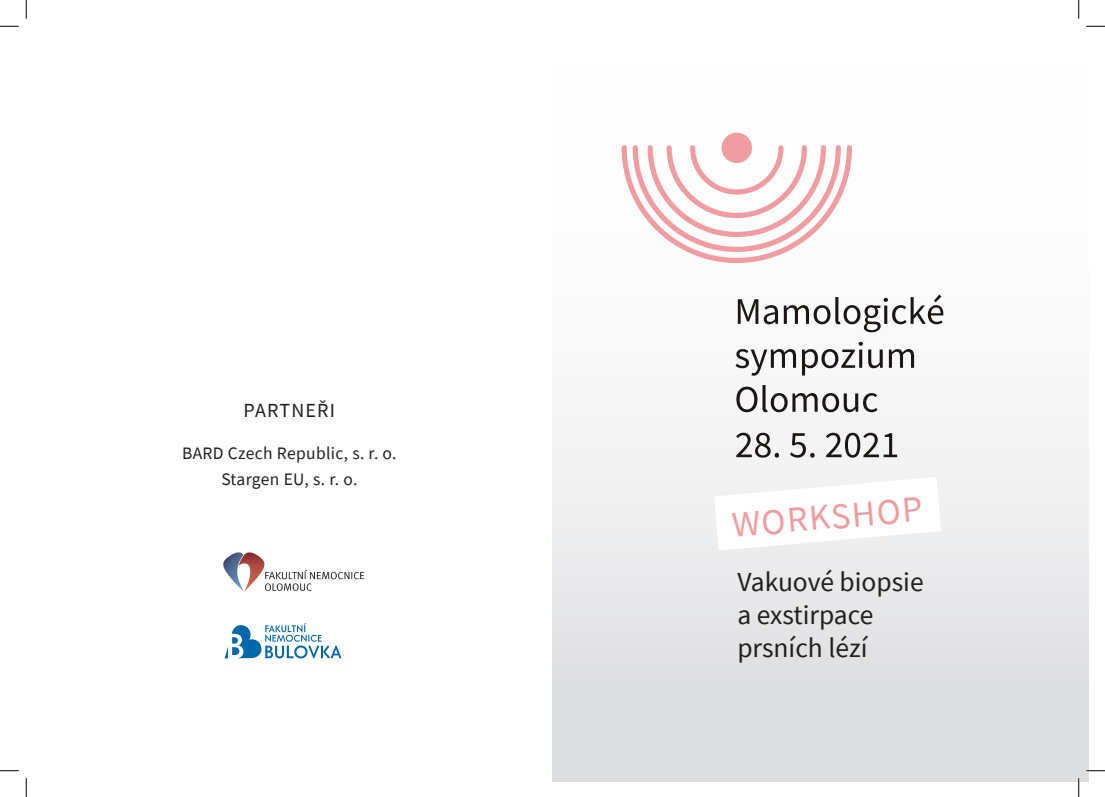
<style>
.page{position:relative;width:1105px;height:797px;background:#fff}
.page>*{position:absolute;margin:0;border:0;box-sizing:border-box;transform-origin:0 0}
.t1{font:36.25px "Source Sans Pro";color:#f19ca1}
.t2{font:27.5px/33px "Source Sans Pro";color:#231f20}
.t3{font:20px "Source Sans Pro";letter-spacing:.06em;color:#231f20}
.t4{font:17.5px/26.2px "Source Sans Pro";letter-spacing:.02em;color:#231f20;text-align:center}
</style>
<div class="page">
<div style="left:552px;top:16px;width:537px;height:765px;background:linear-gradient(to bottom,#fff,#dddee0)"></div>
<div style="left:721px;top:133px;width:31px;height:30px;background:#f19ca1;border-radius:50%"></div>
<svg style="left:622px;top:145px;width:230px;height:118px"></svg>
<svg style="left:736px;top:433px;width:161px;height:24px"></svg>
<svg style="left:735px;top:294px;width:208px;height:118px"></svg>
<svg style="left:714px;top:477px;width:227px;height:73px"></svg>
<img style="left:223px;top:552px;width:142px;height:39px">
<svg style="left:225px;top:623px;width:116px;height:35px"></svg>
<svg style="left:0;top:25px;width:19px;height:2px"></svg>
<svg style="left:1086px;top:25px;width:19px;height:2px"></svg>
<svg style="left:0;top:770px;width:19px;height:1px"></svg>
<svg style="left:1086px;top:770px;width:19px;height:1px"></svg>
<svg style="left:25px;top:0;width:2px;height:19px"></svg>
<svg style="left:25px;top:778px;width:2px;height:19px"></svg>
<svg style="left:1078px;top:0;width:1px;height:19px"></svg>
<svg style="left:1078px;top:778px;width:1px;height:19px"></svg>
<p class="t3" style="left:244px;top:397px;width:93px">PARTNEŘI</p>
<p class="t4" style="left:182px;top:439px;width:216px">BARD Czech Republic, s. r. o.<br>Stargen EU, s. r. o.</p>
<h1 class="t1" style="left:730px;top:502px;width:193px;rotate:-5deg">WORKSHOP</h1>
<h2 class="t2" style="left:737px;top:565px;width:188px">Vakuové biopsie a exstirpace prsních lézí</h2>
</div>
